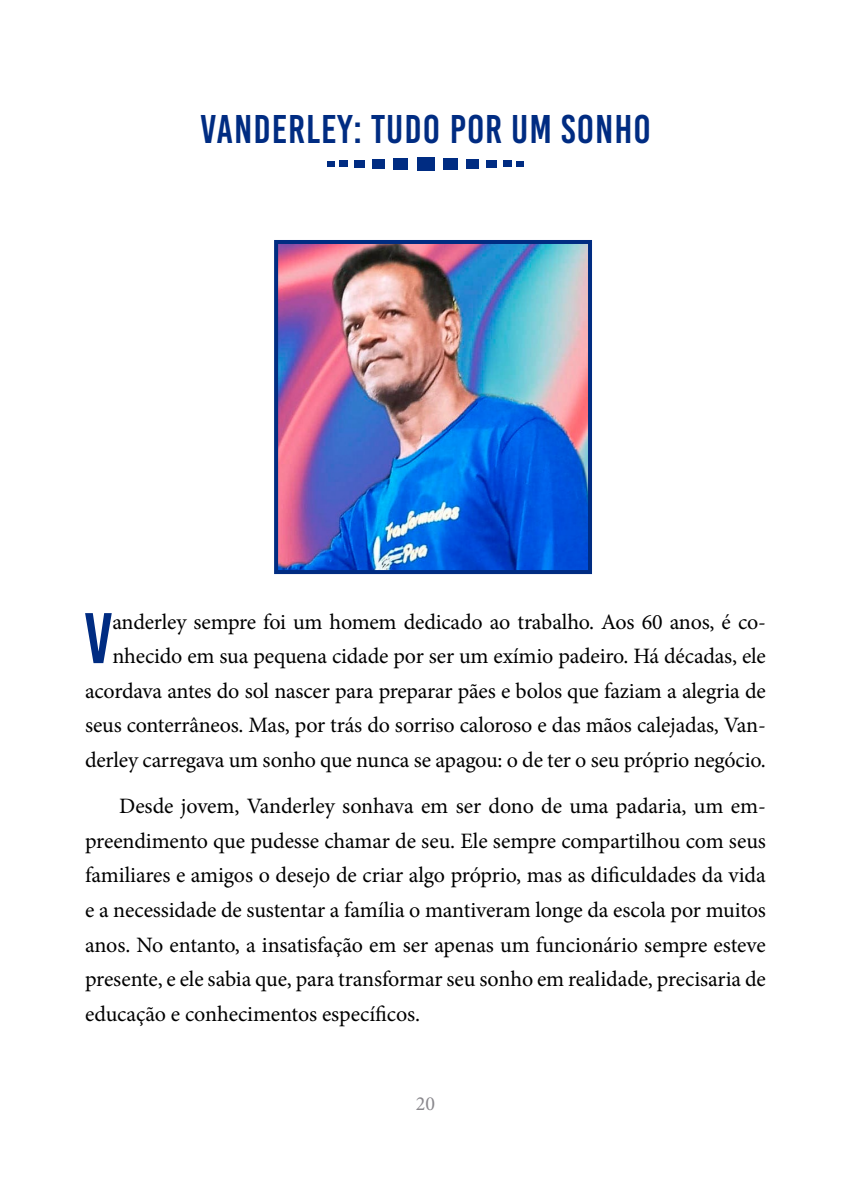
<style>
.page{position:relative;width:851px;height:1191px;background:#fff}
.page>*{position:absolute;margin:0;border:0;box-sizing:border-box;transform-origin:0 0}
.t1{font:71.4px "Bebas Kai";color:#002c82}
.t2{font:40px "Bebas Kai";letter-spacing:.025em;color:#002c82}
.t3{font:22px/34.6px "Minion Pro";letter-spacing:-.01em;color:#000;text-align:right}
.t4{font:20px "Minion Pro";color:#89878c}
</style>
<div class="page">
<div style="left:417px;top:157px;width:17px;height:13px;background:#002c82"></div>
<div style="left:443px;top:158px;width:15px;height:11px;background:#002c82"></div>
<div style="left:466px;top:159px;width:12px;height:9px;background:#002c82"></div>
<div style="left:486px;top:160px;width:10px;height:7px;background:#002c82"></div>
<div style="left:503px;top:160px;width:8px;height:7px;background:#002c82"></div>
<div style="left:516px;top:161px;width:8px;height:5px;background:#002c82"></div>
<div style="left:392px;top:158px;width:15px;height:11px;background:#002c82"></div>
<div style="left:372px;top:159px;width:12px;height:9px;background:#002c82"></div>
<div style="left:354px;top:160px;width:10px;height:7px;background:#002c82"></div>
<div style="left:339px;top:160px;width:9px;height:7px;background:#002c82"></div>
<svg style="left:327px;top:161px;width:7px;height:5px"></svg>
<img style="left:279px;top:245px;width:308px;height:324px">
<div style="left:274px;top:240px;width:318px;height:334px;border:4px solid #002c82"></div>
<h2 class="t2" style="left:200px;top:108px;width:452px">VANDERLEY: TUDO POR UM SONHO</h2>
<p class="t3" style="left:85px;top:604px;width:682px">anderley sempre foi um homem dedicado ao trabalho. Aos 60 anos, é co&shy;nhecido em sua pequena cidade por ser um exímio padeiro. Há décadas, ele acordava antes do sol nascer para preparar pães e bolos que faziam a alegria de seus conterrâneos. Mas, por trás do sorriso caloroso e das mãos calejadas, Van&shy;derley carregava um sonho que nunca se apagou: o de ter o seu próprio negócio.</p>
<p class="t3" style="left:85px;top:789px;width:682px;text-align:justify;text-indent:34px">Desde jovem, Vanderley sonhava em ser dono de uma padaria, um em&shy;preendimento que pudesse chamar de seu. Ele sempre compartilhou com seus familiares e amigos o desejo de criar algo próprio, mas as dificuldades da vida e a necessidade de sustentar a família o mantiveram longe da escola por muitos anos. No entanto, a insatisfação em ser apenas um funcionário sempre esteve presente, e ele sabia que, para transformar seu sonho em realidade, precisaria de educação e conhecimentos específicos.</p>
<h1 class="t1" style="left:84px;top:600px;width:31px">V</h1>
<p class="t4" style="left:416px;top:1090px;width:21px">20</p>
</div>
